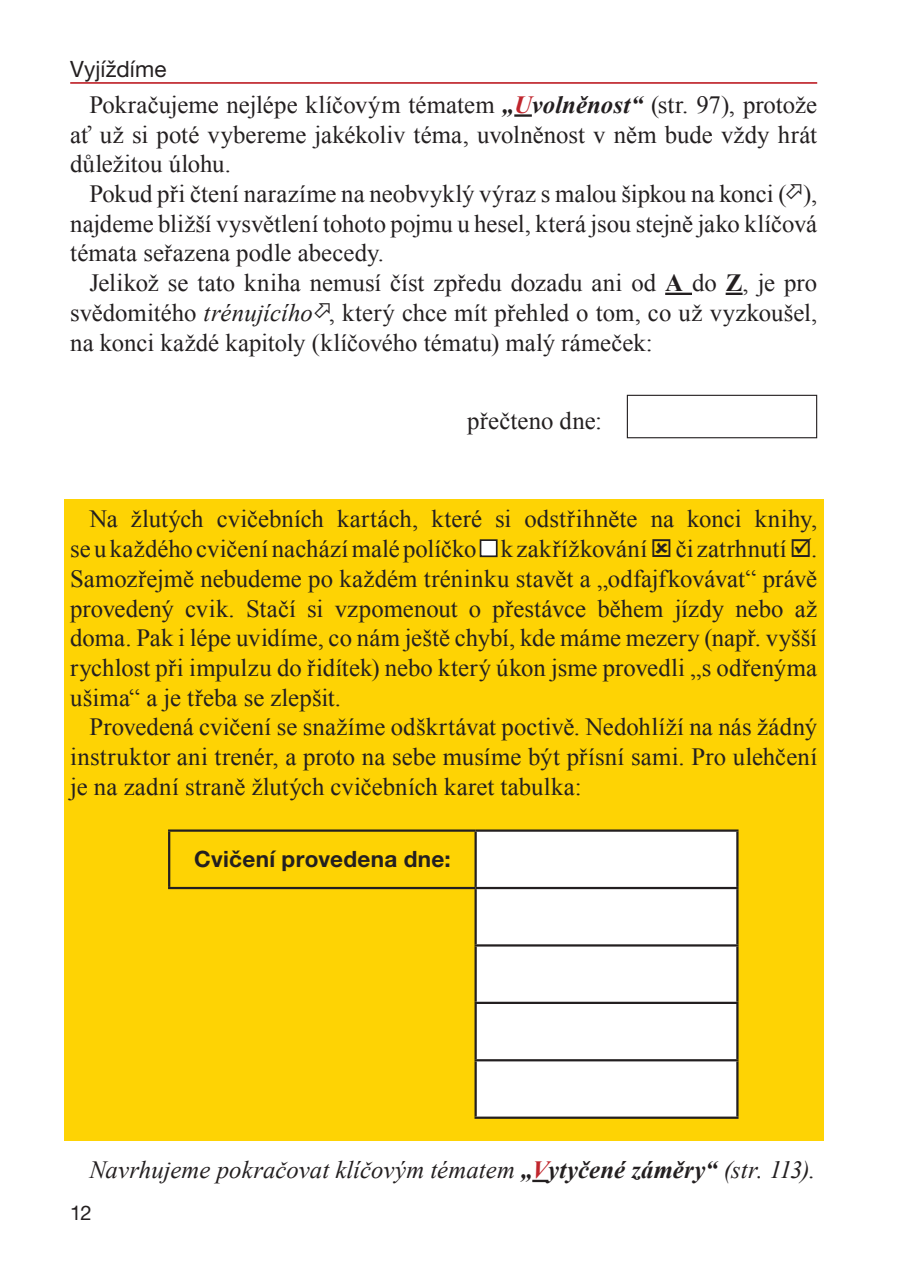
<style>
.page{position:relative;width:913px;height:1276px;background:#fff}
.page>*{position:absolute;margin:0;border:0;box-sizing:border-box;transform-origin:0 0}
.t1{font:24.75px/29.7px "Times New Roman";letter-spacing:.005em;color:#231f20;text-align:justify}
.t2{font:italic 24.75px "Times New Roman";letter-spacing:.005em;color:#231f20}
.t3{font:700 22.5px "Helvetica Neue LT Pro";letter-spacing:.015em;color:#231f20}
.t4{font:22.5px "Helvetica Neue LT Pro";letter-spacing:.005em;color:#231f20}
.t5{font:20.25px "Helvetica Neue LT Pro";color:#231f20}
.s1{font-weight:700;font-style:italic}
.s2{font-weight:700;font-style:italic;color:#c0262d}
.s3{font-weight:700}
.s4{font-style:italic}
.s5{font-weight:700;color:#c0262d}
.s6{font-style:normal}
</style>
<div class="page">
<hr style="left:70px;top:82px;width:746px;height:2px;background:#c0262d">
<div style="left:64px;top:499px;width:759px;height:641px;background:#fed304"></div>
<hr style="left:514px;top:114px;width:17px;height:3px;background:#231f20">
<hr style="left:665px;top:293px;width:26px;height:2px;background:#231f20">
<svg style="left:725px;top:293px;width:17px;height:2px"></svg>
<hr style="left:532px;top:1179px;width:16px;height:3px;background:#231f20">
<div style="left:626px;top:395px;width:190px;height:43px;border:1px solid #231f20"></div>
<div style="left:480px;top:540px;width:16px;height:16px;background:#fff"></div>
<div style="left:479px;top:539px;width:18px;height:18px;border:2px solid #231f20"></div>
<div style="left:476px;top:831px;width:260px;height:285px;background:#fff"></div>
<hr style="left:168px;top:829px;width:307px;height:2px;background:#231f20">
<hr style="left:168px;top:831px;width:2px;height:56px;background:#231f20">
<hr style="left:475px;top:829px;width:263px;height:2px;background:#231f20">
<hr style="left:474px;top:831px;width:2px;height:56px;background:#231f20">
<hr style="left:736px;top:831px;width:2px;height:56px;background:#231f20">
<hr style="left:168px;top:887px;width:307px;height:2px;background:#231f20">
<hr style="left:475px;top:887px;width:263px;height:2px;background:#231f20">
<hr style="left:474px;top:889px;width:2px;height:55px;background:#231f20">
<hr style="left:736px;top:889px;width:2px;height:55px;background:#231f20">
<hr style="left:474px;top:944px;width:264px;height:2px;background:#231f20">
<hr style="left:474px;top:946px;width:2px;height:55px;background:#231f20">
<hr style="left:736px;top:946px;width:2px;height:55px;background:#231f20">
<hr style="left:474px;top:1001px;width:264px;height:3px;background:#231f20">
<hr style="left:474px;top:1004px;width:2px;height:55px;background:#231f20">
<hr style="left:736px;top:1004px;width:2px;height:55px;background:#231f20">
<hr style="left:474px;top:1059px;width:264px;height:2px;background:#231f20">
<hr style="left:474px;top:1061px;width:2px;height:55px;background:#231f20">
<hr style="left:736px;top:1061px;width:2px;height:55px;background:#231f20">
<hr style="left:474px;top:1116px;width:264px;height:2px;background:#231f20">
<p class="t4" style="left:70px;top:55px;width:98px">Vyjíždíme</p>
<p class="t1" style="left:70px;top:89px;width:748px;text-indent:19px">Pokračujeme nejlépe klíčovým tématem <span class="s1">„</span><span class="s2">U</span><span class="s1">volněnost“</span> (str. 97), protože ať už si poté vybereme jakékoliv téma, uvolněnost v něm bude vždy hrát důležitou úlohu.</p>
<p class="t1" style="left:70px;top:178px;width:748px;text-indent:19px">Pokud při čtení narazíme na neobvyklý výraz s malou šipkou na konci ( ), najdeme bližší vysvětlení tohoto pojmu u hesel, která jsou stejně jako klíčová témata seřazena podle abecedy.</p>
<p class="t1" style="left:70px;top:268px;width:748px;text-indent:19px">Jelikož se tato kniha nemusí číst zpředu dozadu ani od <span class="s3">A</span> do <span class="s3">Z</span>, je pro svědomitého <span class="s4">trénujícího</span> , který chce mít přehled o tom, co už vyzkoušel, na konci každé kapitoly (klíčového tématu) malý rámeček:</p>
<p class="t1" style="left:467px;top:406px;width:136px">přečteno dne:</p>
<p class="t1" style="left:70px;top:504px;width:748px;text-indent:19px">Na žlutých cvičebních kartách, které si odstřihněte na konci knihy, se u každého cvičení nachází malé políčko k zakřížkování či zatrhnutí☑.<br>Samozřejmě nebudeme po každém tréninku stavět a „odfajfkovávat“ právě provedený cvik. Stačí si vzpomenout o přestávce během jízdy nebo až doma. Pak i lépe uvidíme, co nám ještě chybí, kde máme mezery (např. vyšší rychlost při impulzu do řidítek) nebo který úkon jsme provedli „s odřenýma ušima“ a je třeba se zlepšit.</p>
<p class="t1" style="left:70px;top:712px;width:748px;text-indent:19px">Provedená cvičení se snažíme odškrtávat poctivě. Nedohlíží na nás žádný instruktor ani trenér, a proto na sebe musíme být přísní sami. Pro ulehčení je na zadní straně žlutých cvičebních karet tabulka:</p>
<p class="t3" style="left:194px;top:845px;width:258px">Cvičení provedena dne:</p>
<p class="t2" style="left:89px;top:1153px;width:726px">Navrhujeme pokračovat klíčovým tématem <span class="s3">„</span><span class="s5">V</span><span class="s3">ytyčené záměry“</span> (str. 113)<span class="s6">.</span></p>
<p class="t5" style="left:70px;top:1201px;width:23px">12</p>
</div>
